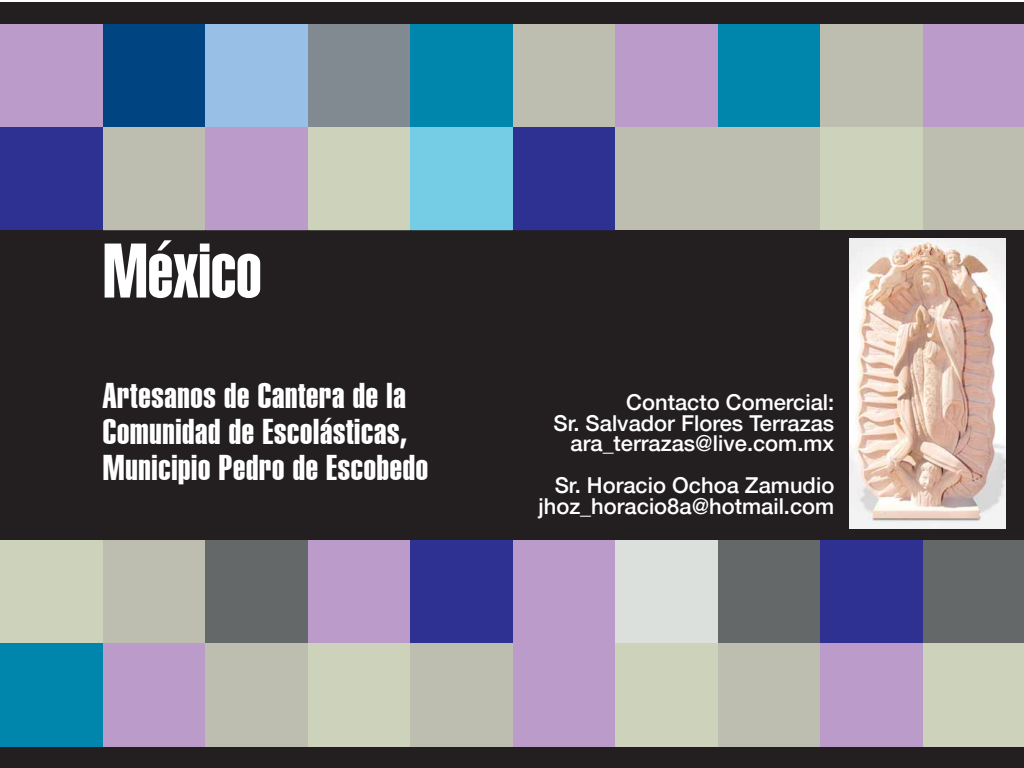
<style>
.page{position:relative;width:1024px;height:768px;background:#fff}
.page>*{position:absolute;margin:0;border:0;box-sizing:border-box;transform-origin:0 0}
.t1{font:75.8px "Helvetica Extra Compressed";color:#fff}
.t2{font:35px/36.2px "Helvetica Extra Compressed";letter-spacing:.02em;color:#fff;scale:1.05 1}
.t3{font:500 21.9px/20.8px "Helvetica 65";color:#fff;text-align:right}
</style>
<div class="page">
<div style="left:0;top:2px;width:1024px;height:766px;background:#231f20"></div>
<div style="left:0;top:24px;width:103px;height:104px;background:#ba9bc9"></div>
<div style="left:103px;top:24px;width:102px;height:104px;background:#004482"></div>
<div style="left:205px;top:24px;width:103px;height:104px;background:#98c0e6"></div>
<div style="left:308px;top:24px;width:102px;height:104px;background:#818991"></div>
<div style="left:410px;top:24px;width:103px;height:104px;background:#0085ac"></div>
<div style="left:513px;top:24px;width:103px;height:104px;background:#bdbdb0"></div>
<div style="left:0;top:128px;width:103px;height:103px;background:#2e3092"></div>
<div style="left:103px;top:128px;width:102px;height:103px;background:#bdbdb0"></div>
<div style="left:205px;top:128px;width:103px;height:103px;background:#ba9bc9"></div>
<div style="left:308px;top:128px;width:102px;height:103px;background:#cdd3bb"></div>
<div style="left:410px;top:128px;width:103px;height:103px;background:#74cce5"></div>
<div style="left:513px;top:128px;width:103px;height:103px;background:#2e3092"></div>
<div style="left:0;top:231px;width:103px;height:103px;background:#231f20"></div>
<div style="left:0;top:230px;width:103px;height:105px;border:1px solid #231f20"></div>
<div style="left:102px;top:230px;width:104px;height:105px;background:#231f20;border:1px solid #231f20"></div>
<div style="left:205px;top:230px;width:104px;height:105px;background:#231f20;border:1px solid #231f20"></div>
<div style="left:307px;top:230px;width:104px;height:105px;background:#231f20;border:1px solid #231f20"></div>
<div style="left:410px;top:230px;width:104px;height:105px;background:#231f20;border:1px solid #231f20"></div>
<div style="left:512px;top:230px;width:104px;height:105px;background:#231f20;border:1px solid #231f20"></div>
<div style="left:0;top:334px;width:103px;height:103px;background:#231f20"></div>
<div style="left:102px;top:333px;width:104px;height:105px;background:#231f20"></div>
<div style="left:205px;top:333px;width:104px;height:105px;background:#231f20"></div>
<div style="left:307px;top:333px;width:104px;height:105px;background:#231f20"></div>
<div style="left:410px;top:333px;width:104px;height:105px;background:#231f20"></div>
<div style="left:512px;top:333px;width:104px;height:105px;background:#231f20"></div>
<div style="left:0;top:437px;width:103px;height:103px;background:#231f20"></div>
<div style="left:102px;top:437px;width:104px;height:104px;background:#231f20"></div>
<div style="left:205px;top:437px;width:104px;height:104px;background:#231f20"></div>
<div style="left:307px;top:437px;width:104px;height:104px;background:#231f20"></div>
<div style="left:410px;top:437px;width:104px;height:104px;background:#231f20"></div>
<div style="left:512px;top:437px;width:104px;height:104px;background:#231f20"></div>
<div style="left:0;top:540px;width:103px;height:104px;background:#cdd3bb"></div>
<div style="left:103px;top:540px;width:102px;height:104px;background:#bdbdb0"></div>
<div style="left:205px;top:540px;width:103px;height:104px;background:#656868"></div>
<div style="left:308px;top:540px;width:102px;height:104px;background:#ba9bc9"></div>
<div style="left:410px;top:540px;width:103px;height:104px;background:#2e3092"></div>
<div style="left:513px;top:540px;width:103px;height:104px;background:#ba9bc9"></div>
<div style="left:0;top:644px;width:103px;height:103px;background:#0085ac"></div>
<div style="left:103px;top:644px;width:102px;height:103px;background:#ba9bc9"></div>
<div style="left:205px;top:644px;width:103px;height:103px;background:#bdbdb0"></div>
<div style="left:308px;top:644px;width:102px;height:103px;background:#cdd3bb"></div>
<div style="left:410px;top:644px;width:103px;height:103px;background:#bdbdb0"></div>
<div style="left:513px;top:644px;width:103px;height:103px;background:#ba9bc9"></div>
<div style="left:616px;top:24px;width:102px;height:104px;background:#ba9bc9"></div>
<div style="left:616px;top:128px;width:102px;height:103px;background:#bdbdb0"></div>
<div style="left:616px;top:231px;width:102px;height:103px;background:#231f20"></div>
<div style="left:616px;top:334px;width:102px;height:103px;background:#231f20"></div>
<div style="left:616px;top:437px;width:102px;height:103px;background:#231f20"></div>
<div style="left:616px;top:540px;width:102px;height:104px;background:#dbe0dc"></div>
<div style="left:616px;top:644px;width:102px;height:103px;background:#cdd3bb"></div>
<div style="left:718px;top:24px;width:103px;height:104px;background:#0085ac"></div>
<div style="left:821px;top:24px;width:102px;height:104px;background:#bdbdb0"></div>
<div style="left:718px;top:128px;width:103px;height:103px;background:#bdbdb0"></div>
<div style="left:821px;top:128px;width:102px;height:103px;background:#cdd3bb"></div>
<div style="left:718px;top:231px;width:103px;height:103px;background:#231f20"></div>
<div style="left:821px;top:231px;width:102px;height:103px;background:#231f20"></div>
<div style="left:718px;top:334px;width:103px;height:103px;background:#231f20"></div>
<div style="left:821px;top:334px;width:102px;height:103px;background:#231f20"></div>
<div style="left:718px;top:437px;width:103px;height:103px;background:#231f20"></div>
<div style="left:821px;top:437px;width:102px;height:103px;background:#231f20"></div>
<div style="left:718px;top:540px;width:103px;height:104px;background:#656868"></div>
<div style="left:821px;top:540px;width:102px;height:104px;background:#2e3092"></div>
<div style="left:718px;top:644px;width:103px;height:103px;background:#bdbdb0"></div>
<div style="left:821px;top:644px;width:102px;height:103px;background:#ba9bc9"></div>
<div style="left:923px;top:24px;width:101px;height:104px;background:#ba9bc9"></div>
<div style="left:923px;top:128px;width:101px;height:103px;background:#bdbdb0"></div>
<div style="left:923px;top:231px;width:101px;height:103px;background:#231f20"></div>
<div style="left:923px;top:334px;width:101px;height:103px;background:#231f20"></div>
<div style="left:923px;top:437px;width:101px;height:103px;background:#231f20"></div>
<div style="left:923px;top:540px;width:101px;height:104px;background:#656868"></div>
<div style="left:923px;top:644px;width:101px;height:103px;background:#cdd3bb"></div>
<img style="left:850px;top:238px;width:155px;height:290px">
<h1 class="t1" style="left:103px;top:225px;width:160px">México</h1>
<h2 class="t2" style="left:103px;top:378px;width:311px">Artesanos de Cantera de la<br>Comunidad de Escolásticas,<br>Municipio Pedro de Escobedo</h2>
<p class="t3" style="left:554px;top:391px;width:282px">Contacto Comercial:<br>Sr. Salvador Flores Terrazas ara_terrazas@live.com.mx</p>
<p class="t3" style="left:538px;top:475px;width:297px">Sr. Horacio Ochoa Zamudio jhoz_horacio8a@hotmail.com</p>
</div>
